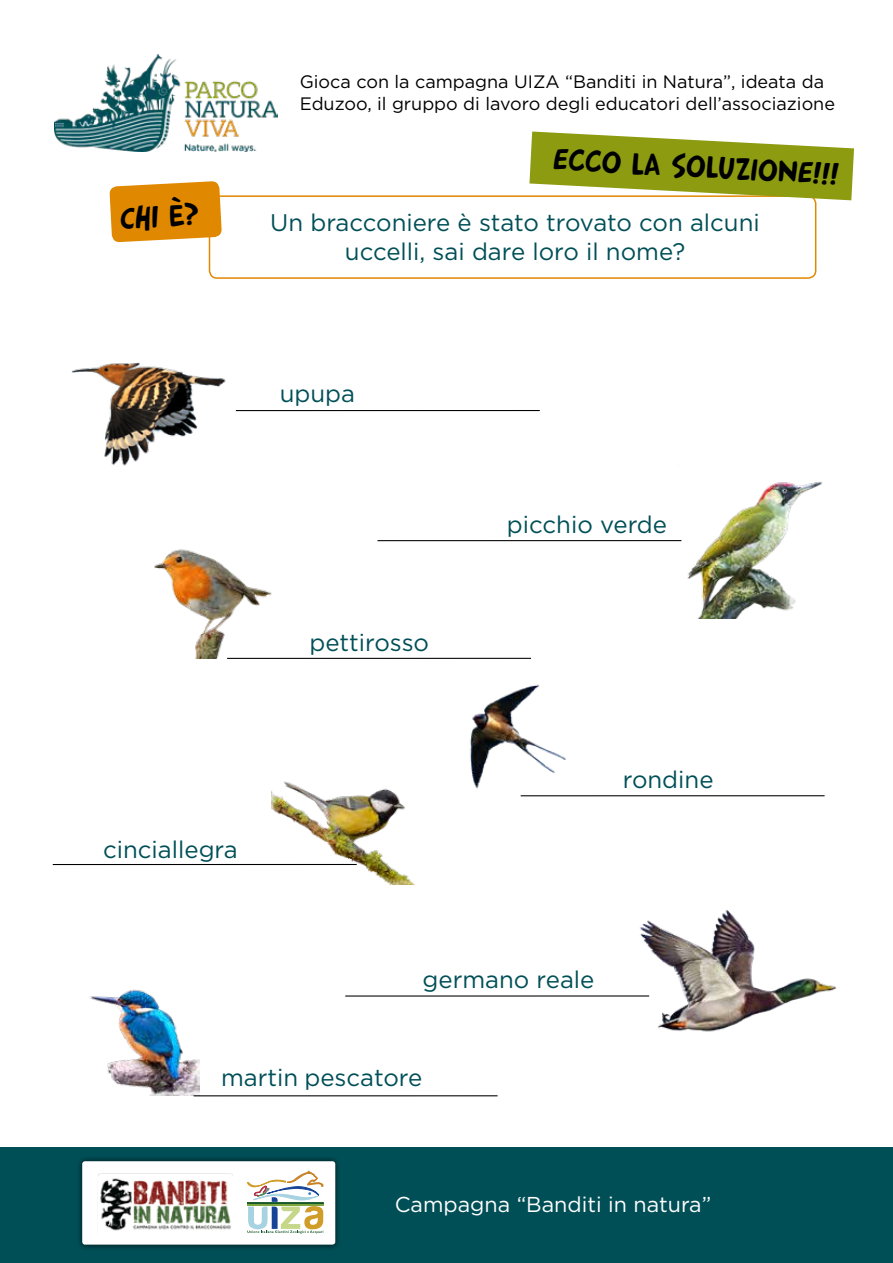
<style>
.page{position:relative;width:893px;height:1263px;background:#fff}
.page>*{position:absolute;margin:0;border:0;box-sizing:border-box;transform-origin:0 0}
.t1{font:30px "Arnold 21";color:#000}
.t2{font:24px/28.8px "Gotham";color:#004f57;text-align:center}
.t3{font:21.45px "Gotham";color:#fff}
.t4{font:18px/21.6px "Gotham";color:#000}
</style>
<div class="page">
<svg style="left:109px;top:181px;width:113px;height:61px;background:#e3951d"></svg>
<img style="left:54px;top:54px;width:223px;height:97px">
<div style="left:0;top:1147px;width:893px;height:116px;background:#004f57"></div>
<div style="left:76px;top:1155px;width:265px;height:95px;background:#000;opacity:.75"></div>
<div style="left:82px;top:1161px;width:253px;height:83px;background:#fff;border-radius:3px"></div>
<svg style="left:247px;top:1171px;width:77px;height:63px"></svg>
<img style="left:98px;top:1173px;width:135px;height:58px">
<hr style="left:236px;top:410px;width:304px;height:1px;background:#000">
<img style="left:71px;top:362px;width:165px;height:104px">
<img style="left:154px;top:549px;width:126px;height:110px">
<hr style="left:227px;top:658px;width:304px;height:1px;background:#000">
<img style="left:677px;top:481px;width:145px;height:137px">
<hr style="left:377px;top:540px;width:304px;height:1px;background:#000">
<img style="left:272px;top:781px;width:143px;height:104px">
<img style="left:470px;top:684px;width:96px;height:112px">
<hr style="left:521px;top:795px;width:304px;height:1px;background:#000">
<hr style="left:53px;top:864px;width:304px;height:1px;background:#000">
<img style="left:89px;top:989px;width:111px;height:106px">
<hr style="left:194px;top:1095px;width:304px;height:1px;background:#000">
<img style="left:631px;top:910px;width:205px;height:122px">
<hr style="left:345px;top:995px;width:304px;height:1px;background:#000">
<div style="left:209px;top:195px;width:607px;height:84px;border:2px solid #e08800;border-radius:8px"></div>
<svg style="left:529px;top:132px;width:325px;height:68px"></svg>
<p class="t1" style="left:120px;top:200px;width:80px;rotate:-3deg">chi è?</p>
<p class="t4" style="left:300px;top:71px;width:537px">Gioca con la campagna UIZA “Banditi in Natura”, ideata da<br>Eduzoo, il gruppo di lavoro degli educatori dell’associazione</p>
<p class="t1" style="left:555px;top:140px;width:287px;rotate:3deg">ECCO LA SOLUZIONE!!!</p>
<p class="t2" style="left:270px;top:208px;width:491px">Un bracconiere è stato trovato con alcuni uccelli, sai dare loro il nome?</p>
<p class="t2" style="left:280px;top:379px;width:77px">upupa</p>
<p class="t2" style="left:309px;top:627px;width:121px">pettirosso</p>
<p class="t2" style="left:507px;top:510px;width:162px">picchio verde</p>
<p class="t2" style="left:103px;top:834px;width:136px">cinciallegra</p>
<p class="t2" style="left:623px;top:764px;width:92px">rondine</p>
<p class="t2" style="left:423px;top:964px;width:173px">germano reale</p>
<p class="t2" style="left:221px;top:1063px;width:203px">martin pescatore</p>
<p class="t3" style="left:395px;top:1190px;width:318px">Campagna “Banditi in natura”</p>
</div>
